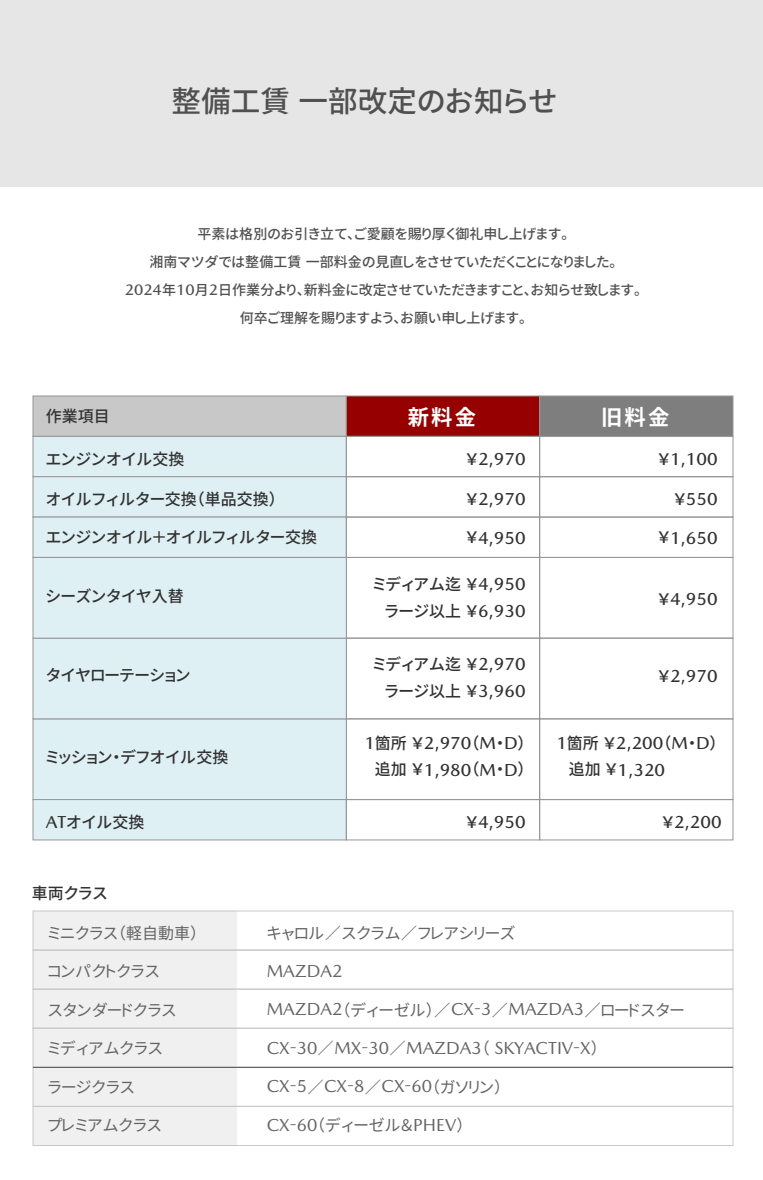
<style>
.page{position:relative;width:763px;height:1180px;background:#fff}
.page>*{position:absolute;margin:0;border:0;box-sizing:border-box;transform-origin:0 0}
.t1{font:29.6px "Gen Shin Gothic P Medium";color:#505050}
.t2{font:21.3px "Gen Shin Gothic P Bold";letter-spacing:.1em;color:#fff}
.t3{font:17.6px/38.5px "Mazda Type";color:#646464}
.t4{font:500 17.6px/38.7px "Mazda Type";color:#323232;text-align:right}
.t5{font:16px/26.7px "Gen Shin Gothic P Medium";color:#323232;text-align:right}
.t6{font:16px "Gen Shin Gothic P Regular";color:#646464}
.t7{font:14px/28px "Gen Shin Gothic P Medium";letter-spacing:.005em;color:#505050;text-align:center}
.s1{font-family:"Mazda Type";font-weight:500;font-size:15.4px}
.s2{font-family:"Gen Shin Gothic P Medium";font-weight:400;font-size:16px}
.s3{font-family:"Mazda Type";font-weight:500;font-size:17.6px}
.s4{font-family:"Gen Shin Gothic P Regular";font-size:16px}
</style>
<div class="page">
<div style="left:0;top:0;width:763px;height:187px;background:#e6e6e6"></div>
<div style="left:33px;top:911px;width:204px;height:39px;background:#f0f0f0"></div>
<div style="left:33px;top:950px;width:204px;height:39px;background:#f0f0f0"></div>
<div style="left:33px;top:989px;width:204px;height:39px;background:#f0f0f0"></div>
<div style="left:33px;top:1028px;width:204px;height:39px;background:#f0f0f0"></div>
<div style="left:33px;top:1067px;width:204px;height:39px;background:#f0f0f0"></div>
<div style="left:33px;top:1106px;width:204px;height:40px;background:#f0f0f0"></div>
<div style="left:32px;top:396px;width:315px;height:41px;background:#c8c8c8;border:1px solid #969696"></div>
<div style="left:346px;top:396px;width:194px;height:41px;background:#960000"></div>
<div style="left:539px;top:396px;width:195px;height:41px;background:#7e7e7e;border:1px solid #969696"></div>
<div style="left:32px;top:436px;width:315px;height:41px;background:#dff0f5;border:1px solid #969696"></div>
<div style="left:346px;top:436px;width:194px;height:41px;border:1px solid #969696"></div>
<div style="left:539px;top:436px;width:195px;height:41px;border:1px solid #969696"></div>
<div style="left:32px;top:476px;width:315px;height:42px;background:#dff0f5;border:1px solid #969696"></div>
<div style="left:346px;top:476px;width:194px;height:42px;border:1px solid #969696"></div>
<div style="left:539px;top:476px;width:195px;height:42px;border:1px solid #969696"></div>
<div style="left:32px;top:517px;width:315px;height:41px;background:#dff0f5;border:1px solid #969696"></div>
<div style="left:346px;top:517px;width:194px;height:41px;border:1px solid #969696"></div>
<div style="left:539px;top:517px;width:195px;height:41px;border:1px solid #969696"></div>
<div style="left:539px;top:718px;width:195px;height:82px;border:1px solid #969696"></div>
<div style="left:346px;top:718px;width:194px;height:82px;border:1px solid #969696"></div>
<div style="left:32px;top:718px;width:315px;height:82px;background:#dff0f5;border:1px solid #969696"></div>
<div style="left:539px;top:638px;width:195px;height:81px;border:1px solid #969696"></div>
<div style="left:346px;top:638px;width:194px;height:81px;border:1px solid #969696"></div>
<div style="left:32px;top:638px;width:315px;height:81px;background:#dff0f5;border:1px solid #969696"></div>
<div style="left:539px;top:557px;width:195px;height:82px;border:1px solid #969696"></div>
<div style="left:346px;top:557px;width:194px;height:82px;border:1px solid #969696"></div>
<div style="left:32px;top:557px;width:315px;height:82px;background:#dff0f5;border:1px solid #969696"></div>
<div style="left:32px;top:799px;width:315px;height:41px;background:#dff0f5;border:1px solid #969696"></div>
<div style="left:346px;top:799px;width:194px;height:41px;border:1px solid #969696"></div>
<div style="left:539px;top:799px;width:195px;height:41px;border:1px solid #969696"></div>
<div style="left:32px;top:910px;width:702px;height:41px;border:1px solid #c8c8c8"></div>
<div style="left:32px;top:950px;width:702px;height:40px;border:1px solid #c8c8c8"></div>
<div style="left:32px;top:989px;width:702px;height:40px;border:1px solid #c8c8c8"></div>
<div style="left:32px;top:1028px;width:702px;height:40px;border:1px solid #c8c8c8"></div>
<hr style="left:33px;top:1067px;width:700px;height:1px;background:#505050">
<div style="left:32px;top:1106px;width:702px;height:40px;border:1px solid #c8c8c8"></div>
<h1 class="t1" style="left:172px;top:79px;width:387px">整備工賃一部改定のお知らせ</h1>
<p class="t7" style="left:125px;top:219px;width:518px">平素は格別のお引き立て、ご愛顧を賜り厚く御礼申し上げます。<br>湘南マツダでは整備工賃一部料金の見直しをさせていただくことになりました。<br><span class="s1">2024</span>年<span class="s1">10</span>月<span class="s1">2</span>日作業分より、新料金に改定させていただきますこと、お知らせ致します。何卒ご理解を賜りますよう、お願い申し上げます。</p>
<p class="t5" style="left:46px;top:403px;width:65px">作業項目</p>
<h2 class="t2" style="left:408px;top:401px;width:70px">新料金</h2>
<h2 class="t2" style="left:601px;top:401px;width:70px">旧料金</h2>
<p class="t5" style="left:46px;top:445px;width:140px">エンジンオイル交換</p>
<p class="t4" style="left:466px;top:440px;width:61px"><span class="s2">￥</span>2,970</p>
<p class="t4" style="left:658px;top:440px;width:61px"><span class="s2">￥</span>1,100</p>
<p class="t5" style="left:46px;top:485px;width:233px">オイルフィルター交換（単品交換）</p>
<p class="t5" style="left:46px;top:524px;width:273px">エンジンオイル＋オイルフィルター交換</p>
<p class="t5" style="left:46px;top:583px;width:140px">シーズンタイヤ入替</p>
<p class="t5" style="left:46px;top:661px;width:147px">タイヤローテーション</p>
<p class="t5" style="left:46px;top:744px;width:184px">ミッション・デフオイル交換</p>
<p class="t4" style="left:466px;top:480px;width:61px;text-align:left"><span class="s2">￥</span>2,970<span class="s2">￥</span>4,950</p>
<p class="t5" style="left:373px;top:571px;width:154px">ミディアム迄￥<span class="s3">4,950</span>ラージ以上￥<span class="s3">6,930</span></p>
<p class="t5" style="left:373px;top:651px;width:154px">ミディアム迄￥<span class="s3">2,970</span>ラージ以上￥<span class="s3">3,960</span></p>
<p class="t4" style="left:364px;top:730px;width:163px;line-height:26.7px">1<span class="s2">箇所￥</span>2,970<span class="s2">（</span>M<span class="s2">・</span>D<span class="s2">）追加￥</span>1,980<span class="s2">（</span>M<span class="s2">・</span>D<span class="s2">）</span></p>
<p class="t4" style="left:658px;top:480px;width:61px"><span class="s2">￥</span>550<span class="s2">￥</span>1,650</p>
<p class="t4" style="left:658px;top:580px;width:61px"><span class="s2">￥</span>4,950</p>
<p class="t4" style="left:658px;top:657px;width:61px"><span class="s2">￥</span>2,970</p>
<p class="t4" style="left:556px;top:724px;width:163px">1<span class="s2">箇所￥</span>2,200<span class="s2">（</span>M<span class="s2">・</span>D<span class="s2">）</span></p>
<p class="t5" style="left:569px;top:756px;width:146px">追加￥<span class="s3">1,320</span>　　　</p>
<p class="t5" style="left:46px;top:808px;width:100px"><span class="s3">AT</span>オイル交換</p>
<p class="t4" style="left:466px;top:803px;width:61px"><span class="s2">￥</span>4,950</p>
<p class="t4" style="left:662px;top:803px;width:61px"><span class="s2">￥</span>2,200</p>
<p class="t5" style="left:32px;top:879px;width:77px">車両クラス</p>
<p class="t6" style="left:48px;top:921px;width:152px">ミニクラス（軽自動車）</p>
<p class="t6" style="left:48px;top:960px;width:113px">コンパクトクラス</p>
<p class="t6" style="left:48px;top:998px;width:130px">スタンダードクラス</p>
<p class="t6" style="left:48px;top:1037px;width:117px">ミディアムクラス</p>
<p class="t6" style="left:48px;top:1075px;width:89px">ラージクラス</p>
<p class="t6" style="left:48px;top:1114px;width:116px">プレミアムクラス</p>
<p class="t6" style="left:267px;top:921px;width:250px">キャロル／スクラム／フレアシリーズ</p>
<p class="t3" style="left:267px;top:951px;width:420px">MAZDA2<br>MAZDA2<span class="s4">（ディーゼル）／</span>CX-3<span class="s4">／</span>MAZDA3<span class="s4">／ロードスター<br></span>CX-30<span class="s4">／</span>MX-30<span class="s4">／</span>MAZDA3<span class="s4">（</span> SKYACTIV-X<span class="s4">）<br></span>CX-5<span class="s4">／</span>CX-8<span class="s4">／</span>CX-60<span class="s4">（ガソリン）<br></span>CX-60<span class="s4">（ディーゼル＆</span>PHEV<span class="s4">）</span></p>
</div>
